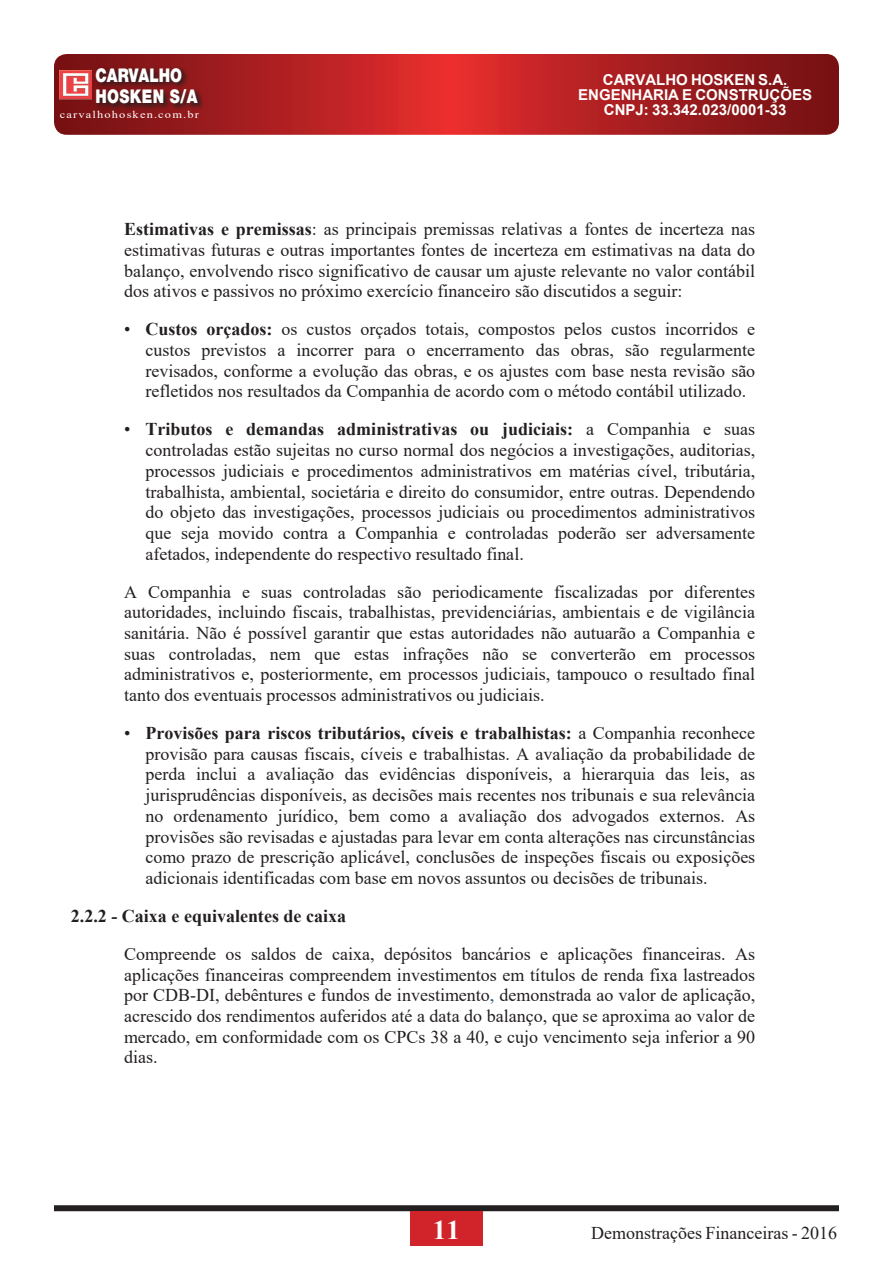
<style>
.page{position:relative;width:893px;height:1263px;background:#fff}
.page>*{position:absolute;margin:0;border:0;box-sizing:border-box;transform-origin:0 0}
.t1{font:700 27px "Times New Roman";color:#fff}
.t2{font:900 18.9px/21.6px "Helvetica Neue";color:#fff;scale:.79 1}
.t3{font:18px/20.7px "Times New Roman";color:#231f20;text-align:justify}
.t4{font:700 18px "Times New Roman";color:#231f20}
.t5{font:700 15px/15px "Arial";color:#fff;text-align:center}
.t6{font:10.5px "Times New Roman";letter-spacing:.095em;color:#fff;scale:1.18 1}
.s1{font-weight:700}
.s2{color:#155082}
</style>
<div class="page">
<div style="left:54px;top:1205px;width:785px;height:6px;background:#231f20"></div>
<div style="left:410px;top:1212px;width:73px;height:34px;background:#d1232a"></div>
<svg style="left:54px;top:54px;width:785px;height:81px;background:#ac1f21"></svg>
<svg style="left:95px;top:66px;width:110px;height:45px;background:#69181a"></svg>
<img style="left:60px;top:70px;width:32px;height:29px">
<p class="t2" style="left:95px;top:64px;width:131px">CARVALHO<br>HOSKEN S/A</p>
<p class="t6" style="left:60px;top:107px;width:119px">carvalhohosken.com.br</p>
<p class="t5" style="left:578px;top:73px;width:235px">CARVALHO HOSKEN S.A.<br>ENGENHARIA E CONSTRUÇÕES<br>CNPJ: 33.342.023/0001-33</p>
<p class="t3" style="left:124px;top:218px;width:633px"><span class="s1">Estimativas e premissas</span>: as principais premissas relativas a fontes de incerteza nas estimativas futuras e outras importantes fontes de incerteza em estimativas na data do balanço, envolvendo risco significativo de causar um ajuste relevante no valor contábil dos ativos e passivos no próximo exercício financeiro são discutidos a seguir:</p>
<p class="t3" style="left:145px;top:318px;width:611px;text-indent:-21px">• <span class="s1">Custos orçados:</span> os custos orçados totais, compostos pelos custos incorridos e custos previstos a incorrer para o encerramento das obras, são regularmente revisados, conforme a evolução das obras, e os ajustes com base nesta revisão são refletidos nos resultados da Companhia de acordo com o método contábil utilizado.</p>
<p class="t3" style="left:145px;top:418px;width:611px;text-indent:-21px">• <span class="s1">Tributos e demandas administrativas ou judiciais:</span> a Companhia e suas controladas estão sujeitas no curso normal dos negócios a investigações, auditorias, processos judiciais e procedimentos administrativos em matérias cível, tributária, trabalhista, ambiental, societária e direito do consumidor, entre outras. Dependendo do objeto das investigações, processos judiciais ou procedimentos administrativos que seja movido contra a Companhia e controladas poderão ser adversamente afetados, independente do respectivo resultado final.</p>
<p class="t3" style="left:124px;top:581px;width:633px">A Companhia e suas controladas são periodicamente fiscalizadas por diferentes autoridades, incluindo fiscais, trabalhistas, previdenciárias, ambientais e de vigilância sanitária. Não é possível garantir que estas autoridades não autuarão a Companhia e suas controladas, nem que estas infrações não se converterão em processos administrativos e, posteriormente, em processos judiciais, tampouco o resultado final tanto dos eventuais processos administrativos ou judiciais.</p>
<p class="t3" style="left:145px;top:722px;width:611px;text-indent:-21px">• <span class="s1">Provisões para riscos tributários, cíveis e trabalhistas:</span> a Companhia reconhece provisão para causas fiscais, cíveis e trabalhistas. A avaliação da probabilidade de perda inclui a avaliação das evidências disponíveis, a hierarquia das leis, as jurisprudências disponíveis, as decisões mais recentes nos tribunais e sua relevância no ordenamento jurídico, bem como a avaliação dos advogados externos. As provisões são revisadas e ajustadas para levar em conta alterações nas circunstâncias como prazo de prescrição aplicável, conclusões de inspeções fiscais ou exposições adicionais identificadas com base em novos assuntos ou decisões de tribunais.</p>
<p class="t4" style="left:71px;top:903px;width:277px">2.2.2 - Caixa e equivalentes de caixa</p>
<p class="t3" style="left:124px;top:943px;width:633px">Compreende os saldos de caixa, depósitos bancários e aplicações financeiras. As aplicações financeiras compreendem investimentos em títulos de renda fixa lastreados por CDB-DI, debêntures e fundos de investimento<span class="s2">,</span> demonstrada ao valor de aplicação, acrescido dos rendimentos auferidos até a data do balanço, que se aproxima ao valor de mercado, em conformidade com os CPCs 38 a 40, e cujo vencimento seja inferior a 90 dias.</p>
<h1 class="t1" style="left:433px;top:1210px;width:28px">11</h1>
<p class="t3" style="left:591px;top:1222px;width:248px">Demonstrações Financeiras - 2016</p>
</div>
